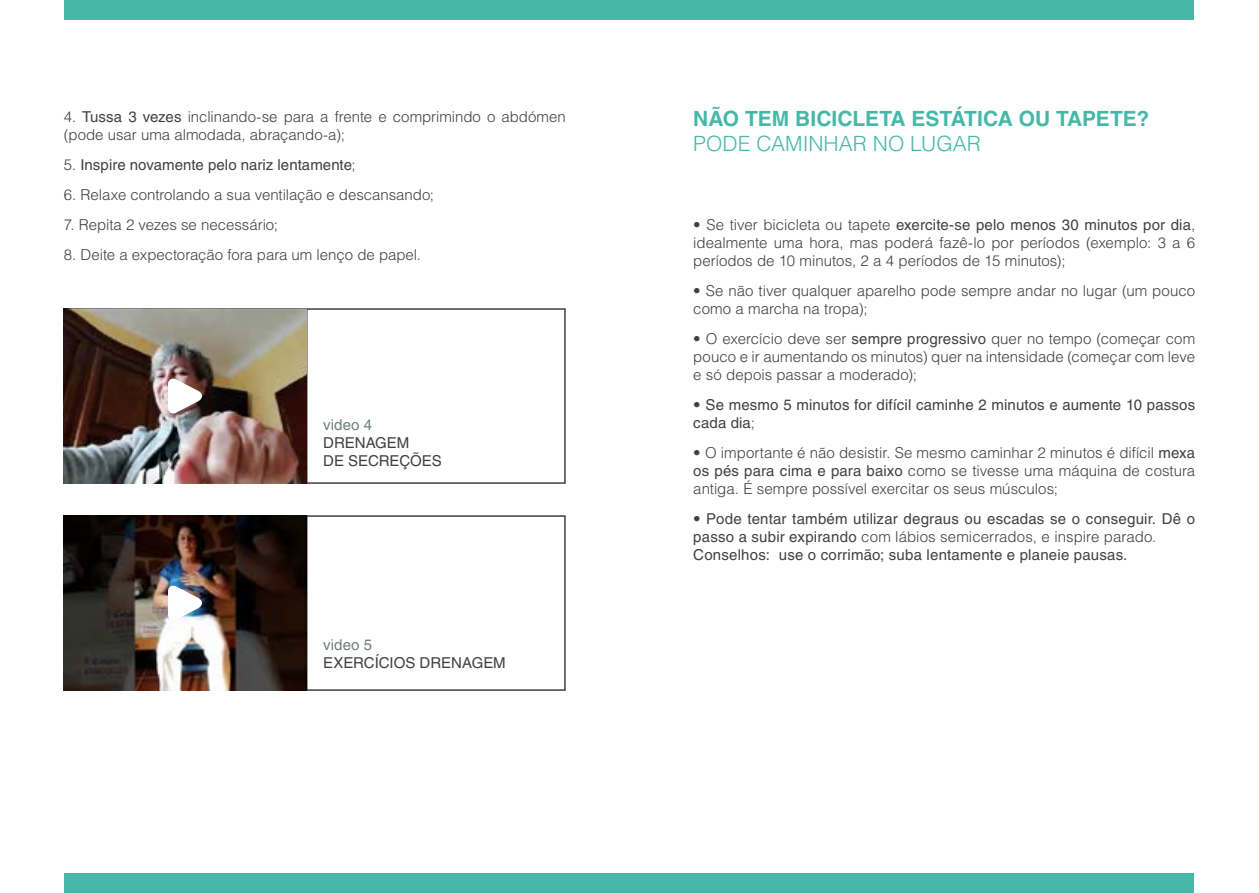
<style>
.page{position:relative;width:1259px;height:893px;background:#fff}
.page>*{position:absolute;margin:0;border:0;box-sizing:border-box;transform-origin:0 0}
.t1{font:700 21px "Helvetica LT Std";color:#45b8a8}
.t2{font:300 21px "Helvetica LT Std";color:#45b8a8}
.t3{font:300 15px/18px "Helvetica LT Std";color:#414042;text-align:justify}
.t4{font:15px/18px "Helvetica LT Std";letter-spacing:.01em;color:#414042}
.t5{font:15px "Helvetica LT Std";letter-spacing:.005em;color:#6d7e7d}
.s1{font-weight:400}
.s2{font-weight:300}
</style>
<div class="page">
<div style="left:65px;top:873px;width:1129px;height:20px;background:#45b8a8"></div>
<div style="left:65px;top:0;width:1129px;height:20px;background:#45b8a8"></div>
<div style="left:306px;top:515px;width:260px;height:176px;border:2px solid #414042"></div>
<img style="left:64px;top:515px;width:242px;height:176px">
<div style="left:306px;top:308px;width:260px;height:176px;border:2px solid #414042"></div>
<img style="left:64px;top:308px;width:242px;height:176px">
<svg style="left:168px;top:379px;width:34px;height:35px"></svg>
<svg style="left:168px;top:586px;width:34px;height:35px"></svg>
<p class="t3" style="left:64px;top:107px;width:503px">4. <span class="s1">Tussa 3 vezes</span> inclinando-se para a frente e comprimindo o abdómen (pode usar uma almodada, abraçando-a);</p>
<p class="t4" style="left:64px;top:155px;width:293px"><span class="s2">5.</span> Inspire novamente pelo nariz lentamente<span class="s2">;</span></p>
<p class="t3" style="left:64px;top:185px;width:372px">6. Relaxe controlando a sua ventilação e descansando;</p>
<p class="t3" style="left:64px;top:215px;width:216px">7. Repita 2 vezes se necessário;</p>
<p class="t3" style="left:64px;top:245px;width:359px">8. Deite a expectoração fora para um lenço de papel.</p>
<p class="t5" style="left:323px;top:416px;width:50px">video 4</p>
<p class="t4" style="left:323px;top:433px;width:120px">DRENAGEM<br>DE SECREÇÕES</p>
<p class="t5" style="left:323px;top:636px;width:50px">video 5</p>
<p class="t4" style="left:323px;top:654px;width:184px">EXERCÍCIOS DRENAGEM</p>
<h1 class="t1" style="left:693px;top:106px;width:457px">NÃO TEM BICICLETA ESTÁTICA OU TAPETE?</h1>
<h1 class="t2" style="left:693px;top:131px;width:289px">PODE CAMINHAR NO LUGAR</h1>
<p class="t3" style="left:693px;top:215px;width:503px">• Se tiver bicicleta ou tapete <span class="s1">exercite-se pelo menos 30 minutos por dia</span>, idealmente uma hora, mas poderá fazê-lo por períodos (exemplo: 3 a 6 períodos de 10 minutos, 2 a 4 períodos de 15 minutos);</p>
<p class="t3" style="left:693px;top:281px;width:503px">• Se não tiver qualquer aparelho pode sempre andar no lugar (um pouco como a marcha na tropa);</p>
<p class="t3" style="left:693px;top:329px;width:503px">• O exercício deve ser <span class="s1">sempre progressivo</span> quer no tempo (começar com pouco e ir aumentando os minutos) quer na intensidade (começar com leve e só depois passar a moderado);</p>
<p class="t4" style="left:693px;top:395px;width:503px"><span class="s2">•</span> Se mesmo 5 minutos for difícil caminhe 2 minutos e aumente 10 passos cada dia<span class="s2">;</span></p>
<p class="t3" style="left:693px;top:443px;width:503px">• O importante é não desistir. Se mesmo caminhar 2 minutos é difícil <span class="s1">mexa os pés para cima e para baixo</span> como se tivesse uma máquina de costura antiga. É sempre possível exercitar os seus músculos;</p>
<p class="t4" style="left:693px;top:509px;width:503px"><span class="s2">•</span> Pode tentar também utilizar degraus ou escadas se o conseguir. Dê o passo a subir expirando <span class="s2">com lábios semicerrados, e inspire parado.<br></span>Conselhos: use o corrimão; suba lentamente e planeie pausas.</p>
</div>
